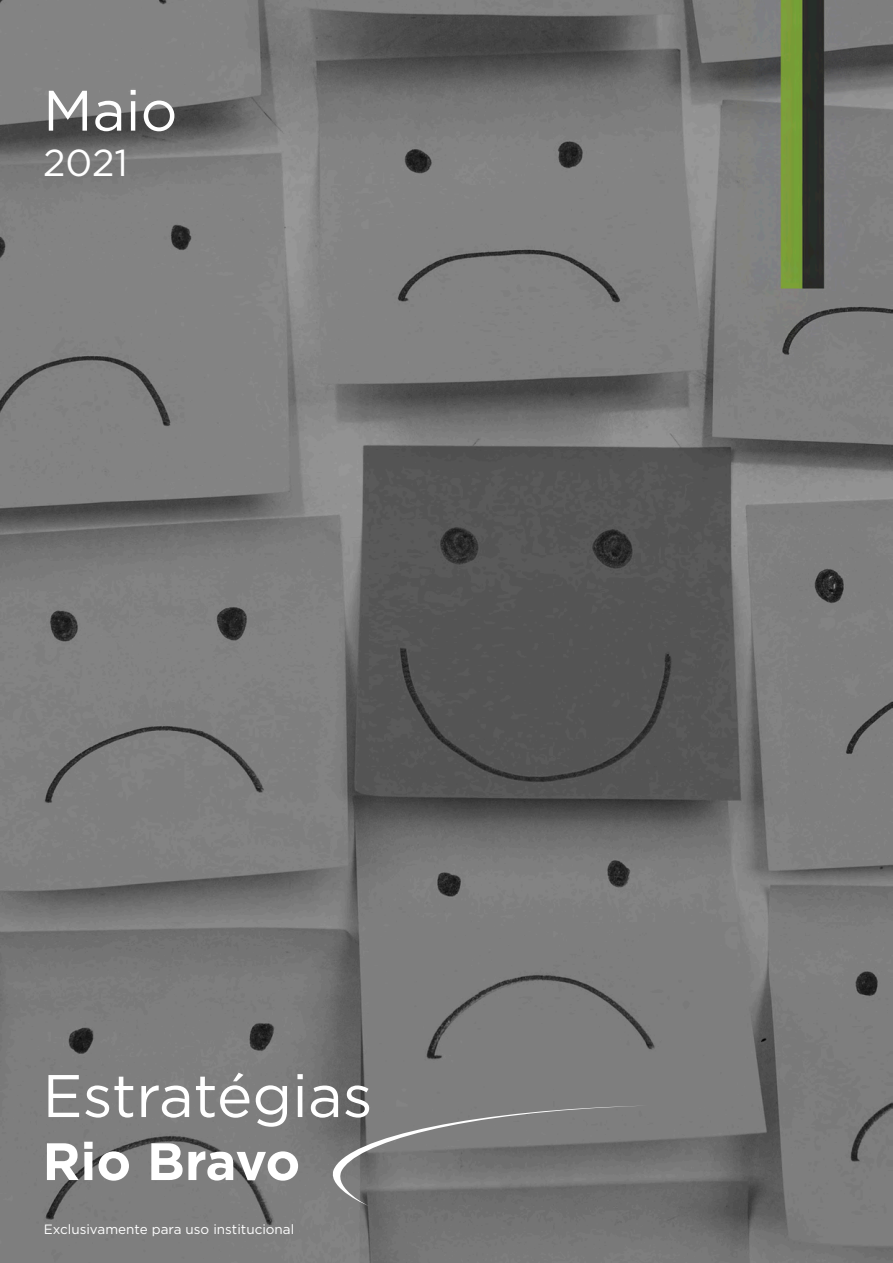
<style>
.page{position:relative;width:893px;height:1263px;background:#fff}
.page>*{position:absolute;margin:0;border:0;box-sizing:border-box;transform-origin:0 0}
.t1{font:60px "Gotham";color:#fff}
.t2{font:57px "Gotham";color:#fff}
.t3{font:700 52.5px "Gotham";letter-spacing:-.01em;color:#fff}
.t4{font:37.5px "Gotham";color:#fff}
.t5{font:13.5px "Gotham";color:#fff}
</style>
<div class="page">
<img style="left:0;top:0;width:893px;height:1263px">
<svg style="left:327px;top:1106px;width:320px;height:100px;background:#797979"></svg>
<p class="t2" style="left:43px;top:74px;width:136px">Maio</p>
<p class="t4" style="left:43px;top:138px;width:86px">2021</p>
<p class="t1" style="left:43px;top:1057px;width:332px">Estratégias</p>
<p class="t3" style="left:43px;top:1127px;width:259px">Rio Bravo</p>
<p class="t5" style="left:44px;top:1221px;width:252px">Exclusivamente para uso institucional</p>
</div>
